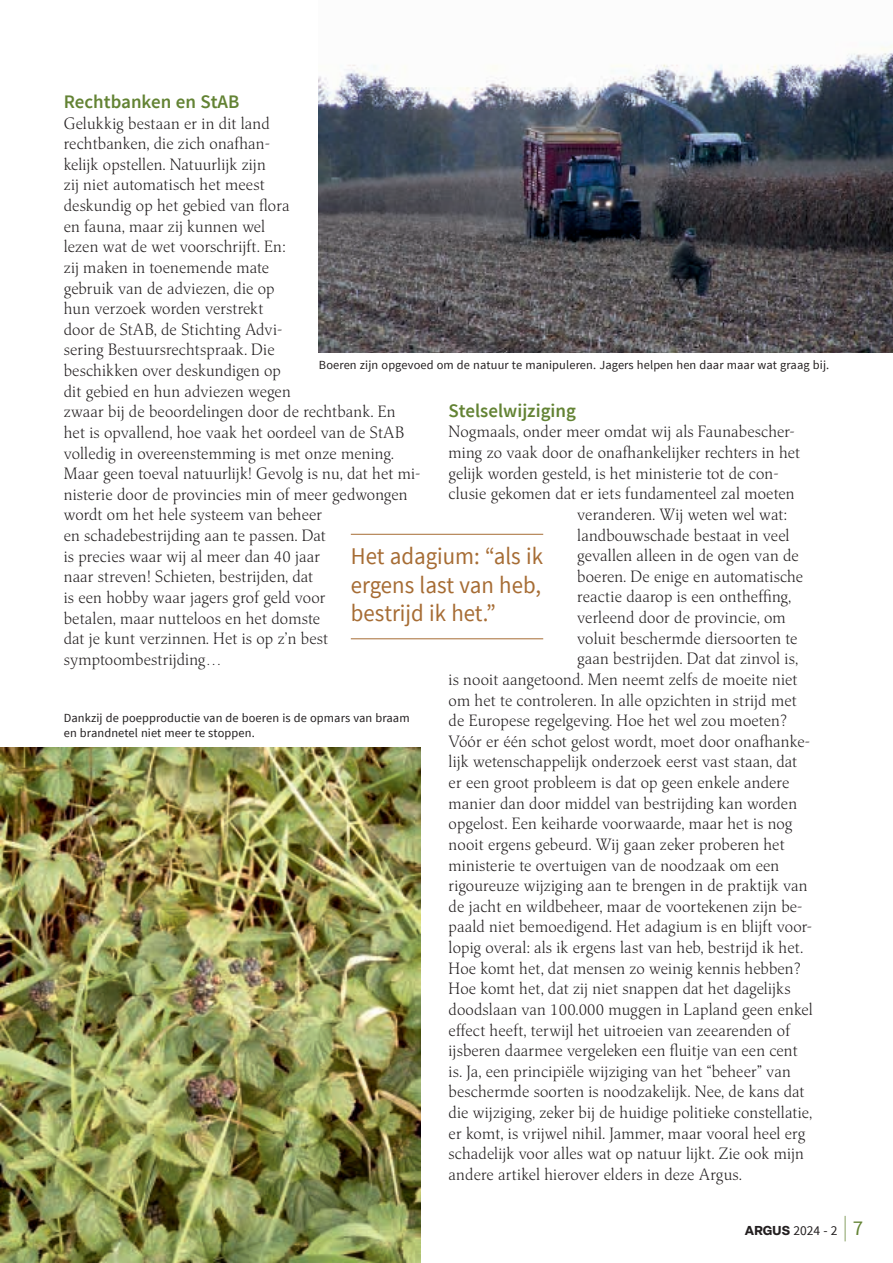
<style>
.page{position:relative;width:893px;height:1263px;background:#fff}
.page>*{position:absolute;margin:0;border:0;box-sizing:border-box;transform-origin:0 0}
.t1{font:24px/28.5px "Source Sans Pro";color:#a66c34;text-align:justify;scale:.95 1}
.t2{font:600 19.2px "Source Sans Pro";color:#638334}
.t3{font:300 16.2px/20.5px "Classica Pro";letter-spacing:.01em;color:#231f20}
.t4{font:13.5px "Source Sans Pro";color:#231f20}
.t5{font:12.3px/15px "Source Sans Pro";letter-spacing:.01em;color:#231f20}
.s1{font-family:"Elza";font-weight:700;font-size:12.75px}
.s2{font-weight:200;font-size:25.5px;color:#638334}
.s3{font-size:21px;color:#638334}
</style>
<div class="page">
<hr style="left:351px;top:534px;width:192px;height:1px;background:#a66c34">
<hr style="left:351px;top:638px;width:192px;height:1px;background:#a66c34">
<img style="left:319px;top:45px;width:574px;height:308px">
<img style="left:0;top:747px;width:420px;height:516px">
<p class="t2" style="left:64px;top:89px;width:177px">Rechtbanken en StAB</p>
<p class="t3" style="left:64px;top:112px;width:358px">Gelukkig bestaan er in dit land<br>rechtbanken, die zich onafhan-<br>kelijk opstellen. Natuurlijk zijn<br>zij niet automatisch het meest<br>deskundig op het gebied van flora<br>en fauna, maar zij kunnen wel<br>lezen wat de wet voorschrijft. En:<br>zij maken in toenemende mate<br>gebruik van de adviezen, die op<br>hun verzoek worden verstrekt<br>door de StAB, de Stichting Advi-<br>sering Bestuursrechtspraak. Die<br>beschikken over deskundigen op<br>dit gebied en hun adviezen wegen<br>zwaar bij de beoordelingen door de rechtbank. En het is opvallend, hoe vaak het oordeel van de StAB volledig in overeenstemming is met onze mening.<br>Maar geen toeval natuurlijk! Gevolg is nu, dat het mi&shy;nisterie door de provincies min of meer gedwongen wordt om het hele systeem van beheer<br>en schadebestrijding aan te passen. Dat<br>is precies waar wij al meer dan 40 jaar<br>naar streven! Schieten, bestrijden, dat<br>is een hobby waar jagers grof geld voor<br>betalen, maar nutteloos en het domste<br>dat je kunt verzinnen. Het is op z’n best symptoombestrijding…</p>
<p class="t5" style="left:319px;top:357px;width:512px">Boeren zijn opgevoed om de natuur te manipuleren. Jagers helpen hen daar maar wat graag bij.</p>
<p class="t2" style="left:449px;top:398px;width:129px">Stelselwijziging</p>
<p class="t3" style="left:449px;top:421px;width:348px">Nogmaals, onder meer omdat wij als Faunabescher-</p>
<p class="t3" style="left:449px;top:442px;width:353px">ming zo vaak door de onafhankelijker rechters in het</p>
<p class="t3" style="left:449px;top:462px;width:332px">gelijk worden gesteld, is het ministerie tot de con-</p>
<p class="t3" style="left:449px;top:483px;width:347px">clusie gekomen dat er iets fundamenteel zal moeten</p>
<p class="t3" style="left:577px;top:504px;width:211px">veranderen. Wij weten wel wat:</p>
<p class="t3" style="left:577px;top:524px;width:214px">landbouwschade bestaat in veel</p>
<p class="t3" style="left:577px;top:545px;width:223px">gevallen alleen in de ogen van de</p>
<p class="t3" style="left:577px;top:566px;width:227px">boeren. De enige en automatische</p>
<p class="t3" style="left:577px;top:586px;width:215px">reactie daarop is een ontheffing,</p>
<p class="t3" style="left:577px;top:607px;width:210px">verleend door de provincie, om</p>
<p class="t3" style="left:577px;top:627px;width:222px">voluit beschermde diersoorten te</p>
<p class="t3" style="left:577px;top:648px;width:222px">gaan bestrijden. Dat dat zinvol is,</p>
<p class="t3" style="left:449px;top:669px;width:350px">is nooit aangetoond. Men neemt zelfs de moeite niet</p>
<p class="t3" style="left:449px;top:689px;width:350px">om het te controleren. In alle opzichten in strijd met</p>
<p class="t3" style="left:449px;top:710px;width:340px">de Europese regelgeving. Hoe het wel zou moeten?</p>
<p class="t3" style="left:449px;top:731px;width:363px">Vóór er één schot gelost wordt, moet door onafhanke-</p>
<p class="t3" style="left:449px;top:751px;width:350px">lijk wetenschappelijk onderzoek eerst vast staan, dat</p>
<p class="t3" style="left:449px;top:772px;width:342px">er een groot probleem is dat op geen enkele andere</p>
<p class="t3" style="left:449px;top:792px;width:350px">manier dan door middel van bestrijding kan worden</p>
<p class="t3" style="left:449px;top:813px;width:346px">opgelost. Een keiharde voorwaarde, maar het is nog</p>
<p class="t3" style="left:449px;top:834px;width:338px">nooit ergens gebeurd. Wij gaan zeker proberen het</p>
<p class="t3" style="left:449px;top:854px;width:332px">ministerie te overtuigen van de noodzaak om een</p>
<p class="t3" style="left:449px;top:875px;width:360px">rigoureuze wijziging aan te brengen in de praktijk van</p>
<p class="t3" style="left:449px;top:896px;width:355px">de jacht en wildbeheer, maar de voortekenen zijn be-</p>
<p class="t3" style="left:449px;top:916px;width:365px">paald niet bemoedigend. Het adagium is en blijft voor-</p>
<p class="t3" style="left:449px;top:937px;width:356px">lopig overal: als ik ergens last van heb, bestrijd ik het.</p>
<p class="t3" style="left:449px;top:957px;width:354px">Hoe komt het, dat mensen zo weinig kennis hebben?</p>
<p class="t3" style="left:449px;top:978px;width:343px">Hoe komt het, dat zij niet snappen dat het dagelijks</p>
<p class="t3" style="left:449px;top:999px;width:365px">doodslaan van 100.000 muggen in Lapland geen enkel</p>
<p class="t3" style="left:449px;top:1019px;width:343px">effect heeft, terwijl het uitroeien van zeearenden of</p>
<p class="t3" style="left:449px;top:1040px;width:351px">ijsberen daarmee vergeleken een fluitje van een cent</p>
<p class="t3" style="left:449px;top:1061px;width:344px">is. Ja, een principiële wijziging van het “beheer” van</p>
<p class="t3" style="left:449px;top:1081px;width:357px">beschermde soorten is noodzakelijk. Nee, de kans dat</p>
<p class="t3" style="left:449px;top:1102px;width:365px">die wijziging, zeker bij de huidige politieke constellatie,</p>
<p class="t3" style="left:449px;top:1122px;width:358px">er komt, is vrijwel nihil. Jammer, maar vooral heel erg</p>
<p class="t3" style="left:449px;top:1143px;width:357px">schadelijk voor alles wat op natuur lijkt. Zie ook mijn</p>
<p class="t3" style="left:449px;top:1164px;width:295px">andere artikel hierover elders in deze Argus.</p>
<h1 class="t1" style="left:351px;top:543px;width:204px">Het adagium: “als ik ergens last van heb, bestrijd ik het.”</h1>
<p class="t5" style="left:64px;top:710px;width:347px">Dankzij de poepproductie van de boeren is de opmars van braam en brandnetel niet meer te stoppen.</p>
<p class="t4" style="left:745px;top:1222px;width:120px"><span class="s1">ARGUS</span> 2024 - 2 <span class="s2">|</span> <span class="s3">7</span></p>
</div>
